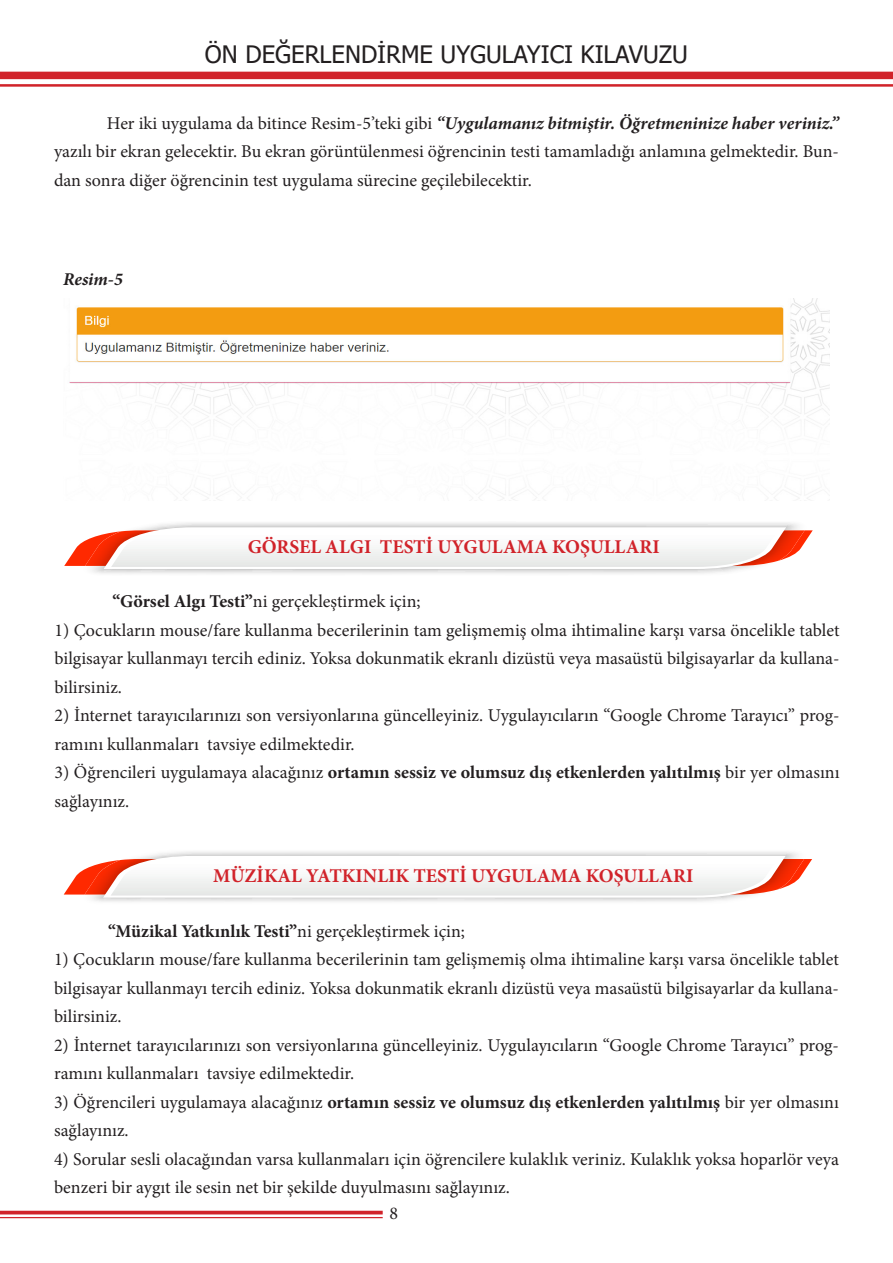
<style>
.page{position:relative;width:893px;height:1263px;background:#fff}
.page>*{position:absolute;margin:0;border:0;box-sizing:border-box;transform-origin:0 0}
.t1{font:24px "Tahoma";color:#231f20}
.t2{font:700 19.5px "Minion Pro";color:#d1232a}
.t3{font:18px/28.5px "Minion Pro";color:#231f20}
.t4{font:700 18px "Minion Pro";color:#231f20}
.t5{font:italic 700 18px "Minion Pro";color:#231f20}
.s1{font-weight:700;font-style:italic}
.s2{font-weight:700}
.s3{font-weight:400}
</style>
<div class="page">
<div style="left:0;top:72px;width:893px;height:7px;background:#d1232a"></div>
<hr style="left:0;top:84px;width:893px;height:3px;background:#d1232a">
<hr style="left:0;top:1211px;width:383px;height:3px;background:#d1232a">
<hr style="left:0;top:1217px;width:383px;height:1px;background:#d1232a">
<svg style="left:64px;top:856px;width:748px;height:42px"></svg>
<img style="left:69px;top:298px;width:761px;height:202px">
<svg style="left:64px;top:527px;width:749px;height:42px"></svg>
<h1 class="t1" style="left:205px;top:38px;width:485px">ÖN DEĞERLENDİRME UYGULAYICI KILAVUZU</h1>
<p class="t3" style="left:54px;top:109px;width:786px;text-align:justify;text-indent:53px">Her iki uygulama da bitince Resim-5’teki gibi <span class="s1">“Uygulamanız bitmiştir. Öğretmeninize haber veriniz.” </span>yazılı bir ekran gelecektir. Bu ekran görüntülenmesi öğrencinin testi tamamladığı anlamına gelmektedir. Bun&shy;dan sonra diğer öğrencinin test uygulama sürecine geçilebilecektir.</p>
<p class="t5" style="left:63px;top:267px;width:61px">Resim-5</p>
<p class="t2" style="left:248px;top:533px;width:414px">GÖRSEL ALGI TESTİ UYGULAMA KOŞULLARI</p>
<p class="t3" style="left:113px;top:587px;width:310px"><span class="s2">“Görsel Algı Testi”</span>ni gerçekleştirmek için;</p>
<p class="t3" style="left:55px;top:616px;width:786px;text-align:justify">1) Çocukların mouse/fare kullanma becerilerinin tam gelişmemiş olma ihtimaline karşı varsa öncelikle tablet bilgisayar kullanmayı tercih ediniz. Yoksa dokunmatik ekranlı dizüstü veya masaüstü bilgisayarlar da kullana&shy;bilirsiniz.</p>
<p class="t3" style="left:55px;top:701px;width:786px">2) İnternet tarayıcılarınızı son versiyonlarına güncelleyiniz. Uygulayıcıların “Google Chrome Tarayıcı” prog&shy;ramını kullanmaları tavsiye edilmektedir.</p>
<p class="t3" style="left:55px;top:758px;width:786px">3) Öğrencileri uygulamaya alacağınız <span class="s2">ortamın sessiz ve olumsuz dış etkenlerden yalıtılmış</span> bir yer olmasını sağlayınız.</p>
<p class="t2" style="left:213px;top:862px;width:482px">MÜZİKAL YATKINLIK TESTİ UYGULAMA KOŞULLARI</p>
<p class="t4" style="left:108px;top:918px;width:359px">“Müzikal Yatkınlık Testi”<span class="s3">ni gerçekleştirmek için;</span></p>
<p class="t3" style="left:54px;top:945px;width:786px;text-align:justify">1) Çocukların mouse/fare kullanma becerilerinin tam gelişmemiş olma ihtimaline karşı varsa öncelikle tablet bilgisayar kullanmayı tercih ediniz. Yoksa dokunmatik ekranlı dizüstü veya masaüstü bilgisayarlar da kullana&shy;bilirsiniz.</p>
<p class="t3" style="left:54px;top:1031px;width:786px">2) İnternet tarayıcılarınızı son versiyonlarına güncelleyiniz. Uygulayıcıların “Google Chrome Tarayıcı” prog&shy;ramını kullanmaları tavsiye edilmektedir.</p>
<p class="t3" style="left:54px;top:1088px;width:786px">3) Öğrencileri uygulamaya alacağınız <span class="s2">ortamın sessiz ve olumsuz dış etkenlerden yalıtılmış</span> bir yer olmasını sağlayınız.</p>
<p class="t3" style="left:54px;top:1145px;width:786px">4) Sorular sesli olacağından varsa kullanmaları için öğrencilere kulaklık veriniz. Kulaklık yoksa hoparlör veya benzeri bir aygıt ile sesin net bir şekilde duyulmasını sağlayınız.</p>
<p class="t3" style="left:389px;top:1199px;width:10px">8</p>
</div>
